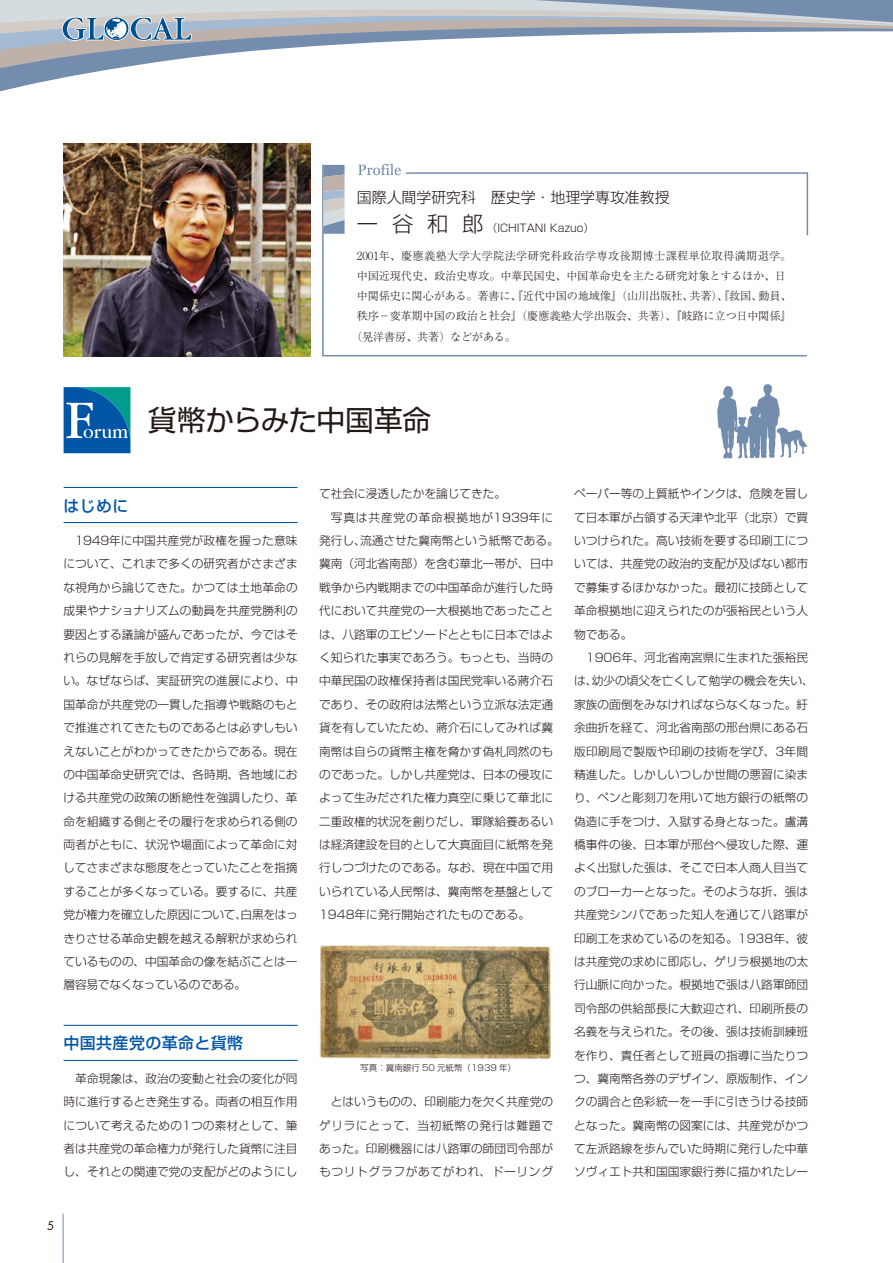
<style>
.page{position:relative;width:893px;height:1263px;background:#fff}
.page>*{position:absolute;margin:0;border:0;box-sizing:border-box;transform-origin:0 0}
.t1{font:28.65px "Shin Go Pro Regular 90 pv RKSJ H";letter-spacing:-.015em;color:#231916}
.t2{font:15.9px "Shin Go Pro Medium 90 msp RKSJ H";letter-spacing:.025em;color:#0055a7}
.t3{font:14.85px "Shin Go Pro Light 90 msp RKSJ H";color:#231916}
.t4{font:11.7px/23.4px "Shin Go Pro Light 90 msp RKSJ H";color:#231916;text-align:justify}
.t5{font:11.7px "Shin Go Pro Light 90 msp RKSJ H";letter-spacing:.075em;color:#231916}
.t6{font:11.7px "Futura Std";color:#231916}
.t7{font:11.1px "Ryumin Pro Light 90 msp RKSJ H";letter-spacing:-.01em;color:#231916}
.t8{font:11.1px "Ryumin Pro Light 90 msp RKSJ H";letter-spacing:.03em;color:#231916}
.t9{font:10.65px "Shin Go Pro Light 90 msp RKSJ H";color:#231916}
.t10{font:8.55px "Shin Go Pro Light 90 msp RKSJ H";color:#231916}
.s1{font-size:21.3px}
</style>
<div class="page">
<svg style="left:0;top:0;width:892px;height:92px"></svg>
<svg style="left:61px;top:16px;width:132px;height:31px;background:#9eb0bf"></svg>
<hr style="left:63px;top:1214px;width:1px;height:49px;background:#748cad">
<img style="left:64px;top:144px;width:246px;height:212px">
<svg style="left:322px;top:163px;width:485px;height:194px"></svg>
<svg style="left:358px;top:164px;width:450px;height:73px"></svg>
<svg style="left:323px;top:165px;width:21px;height:69px"></svg>
<hr style="left:64px;top:487px;width:233px;height:1px;background:#0055a7">
<hr style="left:64px;top:522px;width:233px;height:1px;background:#0055a7">
<hr style="left:64px;top:1025px;width:233px;height:1px;background:#0055a7">
<hr style="left:64px;top:1060px;width:233px;height:1px;background:#0055a7">
<svg style="left:64px;top:387px;width:67px;height:66px;background:#2075ad"></svg>
<svg style="left:717px;top:384px;width:91px;height:75px"></svg>
<img style="left:320px;top:945px;width:231px;height:38px">
<img style="left:320px;top:983px;width:231px;height:38px">
<img style="left:319px;top:1021px;width:232px;height:40px">
<p class="t3" style="left:357px;top:192px;width:314px">国際人間学研究科　歴史学・地理学専攻准教授</p>
<p class="t9" style="left:357px;top:224px;width:238px"><span class="s1">一 谷 和 郎</span>（ICHITANI Kazuo）</p>
<p class="t8" style="left:357px;top:251px;width:436px">2001年、慶應義塾大学大学院法学研究科政治学専攻後期博士課程単位取得満期退学。</p>
<p class="t7" style="left:357px;top:272px;width:430px">中国近現代史、政治史専攻。中華民国史、中国革命史を主たる研究対象とするほか、日</p>
<p class="t7" style="left:357px;top:292px;width:436px">中関係史に関心がある。著書に、『近代中国の地域像』（山川出版社、共著）、『救国、動員、</p>
<p class="t7" style="left:357px;top:312px;width:436px">秩序－変革期中国の政治と社会』（慶應義塾大学出版会、共著）、『岐路に立つ日中関係』</p>
<p class="t7" style="left:351px;top:332px;width:166px">（晃洋書房、共著）などがある。</p>
<h1 class="t1" style="left:148px;top:409px;width:285px">貨幣からみた中国革命</h1>
<h2 class="t2" style="left:64px;top:500px;width:66px">はじめに</h2>
<p class="t4" style="left:63px;top:531px;width:236px;text-indent:12px">1949年に中国共産党が政権を握った意味について、これまで多くの研究者がさまざまな視角から論じてきた。かつては土地革命の成果やナショナリズムの動員を共産党勝利の要因とする議論が盛んであったが、今ではそれらの見解を手放しで肯定する研究者は少ない。なぜならば、実証研究の進展により、中国革命が共産党の一貫した指導や戦略のもとで推進されてきたものであるとは必ずしもいえないことがわかってきたからである。現在の中国革命史研究では、各時期、各地域における共産党の政策の断絶性を強調したり、革命を組織する側とその履行を求められる側の両者がともに、状況や場面によって革命に対してさまざまな態度をとっていたことを指摘することが多くなっている。要するに、共産党が権力を確立した原因について、白黒をはっきりさせる革命史観を越える解釈が求められているものの、中国革命の像を結ぶことは一層容易でなくなっているのである。</p>
<h2 class="t2" style="left:64px;top:1038px;width:181px">中国共産党の革命と貨幣</h2>
<p class="t4" style="left:64px;top:1068px;width:235px;text-indent:12px">革命現象は、政治の変動と社会の変化が同時に進行するとき発生する。両者の相互作用について考えるための1つの素材として、筆者は共産党の革命権力が発行した貨幣に注目し、それとの関連で党の支配がどのようにし</p>
<p class="t6" style="left:47px;top:1220px;width:9px">5</p>
<p class="t4" style="left:319px;top:484px;width:189px">て社会に浸透したかを論じてきた。</p>
<p class="t5" style="left:331px;top:513px;width:224px">写真は共産党の革命根拠地が1939年に</p>
<p class="t4" style="left:319px;top:531px;width:241px">発行し、流通させた冀南幣という紙幣である。</p>
<p class="t4" style="left:319px;top:554px;width:235px">冀南（河北省南部）を含む華北一帯が、日中</p>
<p class="t4" style="left:319px;top:577px;width:235px">戦争から内戦期までの中国革命が進行した時</p>
<p class="t4" style="left:319px;top:601px;width:235px">代において共産党の一大根拠地であったこと</p>
<p class="t4" style="left:319px;top:624px;width:235px">は、八路軍のエピソードとともに日本ではよ</p>
<p class="t4" style="left:319px;top:647px;width:235px">く知られた事実であろう。もっとも、当時の</p>
<p class="t4" style="left:319px;top:671px;width:235px">中華民国の政権保持者は国民党率いる蔣介石</p>
<p class="t4" style="left:319px;top:694px;width:235px">であり、その政府は法幣という立派な法定通</p>
<p class="t4" style="left:319px;top:718px;width:235px">貨を有していたため、蔣介石にしてみれば冀</p>
<p class="t4" style="left:319px;top:741px;width:235px">南幣は自らの貨幣主権を脅かす偽札同然のも</p>
<p class="t4" style="left:319px;top:764px;width:235px">のであった。しかし共産党は、日本の侵攻に</p>
<p class="t4" style="left:319px;top:788px;width:235px">よって生みだされた権力真空に乗じて華北に</p>
<p class="t4" style="left:319px;top:811px;width:235px">二重政権的状況を創りだし、軍隊給養あるい</p>
<p class="t4" style="left:319px;top:835px;width:235px">は経済建設を目的として大真面目に紙幣を発</p>
<p class="t4" style="left:319px;top:858px;width:235px">行しつづけたのである。なお、現在中国で用</p>
<p class="t4" style="left:319px;top:881px;width:235px">いられている人民幣は、冀南幣を基盤として</p>
<p class="t4" style="left:319px;top:905px;width:212px">1948年に発行開始されたものである。</p>
<p class="t10" style="left:360px;top:1065px;width:157px">写真：冀南銀行 50 元紙幣（1939 年）</p>
<p class="t4" style="left:319px;top:1092px;width:235px;text-indent:12px">とはいうものの、印刷能力を欠く共産党のゲリラにとって、当初紙幣の発行は難題であった。印刷機器には八路軍の師団司令部がもつリトグラフがあてがわれ、ドーリング</p>
<p class="t4" style="left:574px;top:484px;width:235px">ペーパー等の上質紙やインクは、危険を冒して日本軍が占領する天津や北平（北京）で買いつけられた。高い技術を要する印刷工については、共産党の政治的支配が及ばない都市で募集するほかなかった。最初に技師として革命根拠地に迎えられたのが張裕民という人物である。</p>
<p class="t4" style="left:574px;top:647px;width:241px;text-align:center">1906年、河北省南宮県に生まれた張裕民<br>は、幼少の頃父を亡くして勉学の機会を失い、家族の面倒をみなければならなくなった。紆余曲折を経て、河北省南部の邢台県にある石版印刷局で製版や印刷の技術を学び、3年間精進した。しかしいつしか世間の悪習に染まり、ペンと彫刻刀を用いて地方銀行の紙幣の偽造に手をつけ、入獄する身となった。盧溝橋事件の後、日本軍が邢台へ侵攻した際、運よく出獄した張は、そこで日本人商人目当てのブローカーとなった。そのような折、張は共産党シンパであった知人を通じて八路軍が印刷工を求めているのを知る。1938年、彼は共産党の求めに即応し、ゲリラ根拠地の太行山脈に向かった。根拠地で張は八路軍師団司令部の供給部長に大歓迎され、印刷所長の名義を与えられた。その後、張は技術訓練班を作り、責任者として班員の指導に当たりつつ、冀南幣各券のデザイン、原版制作、インクの調合と色彩統一を一手に引きうける技師となった。冀南幣の図案には、共産党がかつて左派路線を歩んでいた時期に発行した中華ソヴィエト共和国国家銀行券に描かれたレー</p>
</div>
